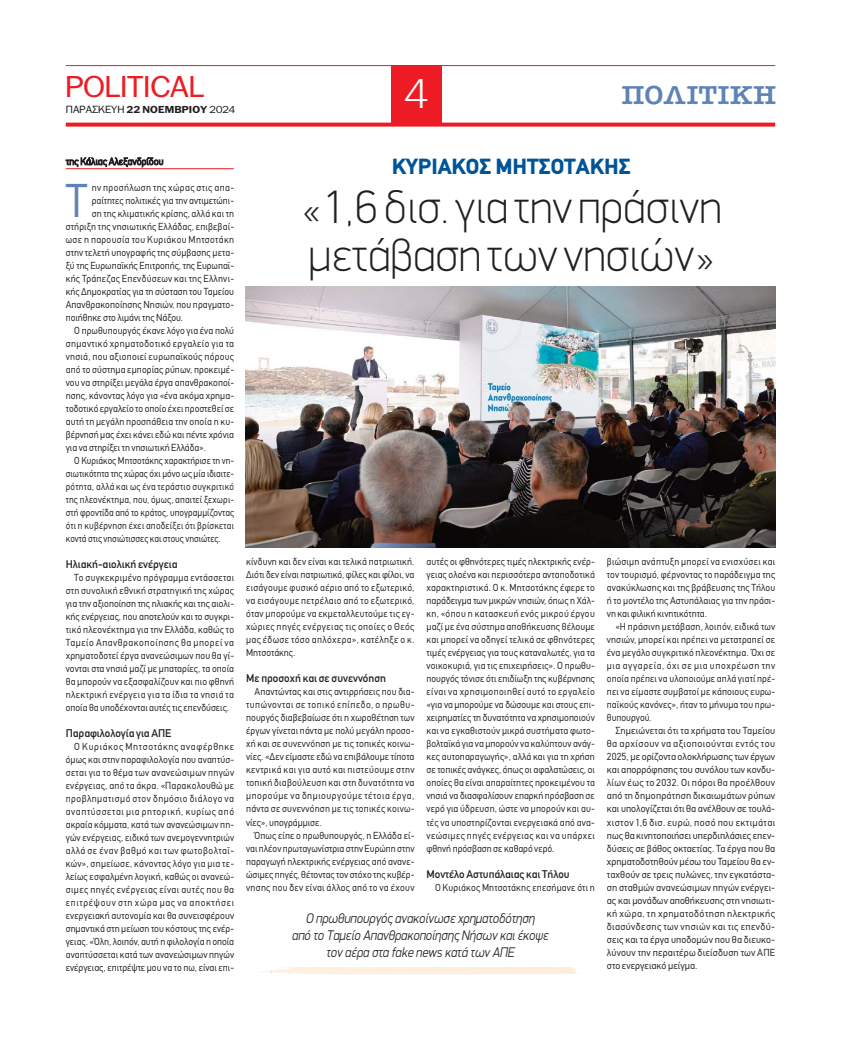
<style>
.page{position:relative;width:841px;height:1039px;background:#fff}
.page>*{position:absolute;margin:0;border:0;box-sizing:border-box;transform-origin:0 0}
.t1{font:100 47px/48px "PF Din Display";color:#231f20}
.t2{font:46.5px "CF Din";color:#5f83b7;scale:.95 1}
.t3{font:300 40px "PF Franklin Gothic";color:#fff}
.t4{font:29px "PF Franklin Gothic";color:#ed1c24;scale:1.1 1}
.t5{font:26px "American Type ITC Hel Dm Bd";letter-spacing:.025em;color:#5f83b7;scale:1.06 1}
.t6{font:900 22px "PF Din Text";color:#005496;scale:1.04 1}
.t7{font:italic 300 14px/17px "PF Din Display";color:#231f20;text-align:center;scale:.91 1}
.t8{font:11px "CF Din";color:#231f20}
.t9{font:10px/13px "CF Din";letter-spacing:.01em;color:#231f20;text-align:justify;scale:.95 1}
.t10{font:10px/13px "CF Din";letter-spacing:.01em;color:#231f20;text-align:justify}
.t11{font:10px "CF Din";letter-spacing:.01em;color:#231f20;scale:.91 1}
.t12{font:10px "CF Din";letter-spacing:.03em;color:#231f20;scale:.95 1}
.t13{font:10px "CF Din";letter-spacing:.04em;color:#231f20;scale:.95 1}
.t14{font:10px "CF Din";letter-spacing:.03em;color:#231f20;scale:.91 1}
.t15{font:10px "CF Din";letter-spacing:.035em;color:#231f20;scale:.95 1}
.t16{font:700 9.7px "PF Franklin Gothic";letter-spacing:.01em;color:#231f20;scale:1.1 1}
.s1{font-weight:400;font-size:10px}
.s2{font-weight:400}
</style>
<div class="page">
<svg style="left:66px;top:123px;width:708px;height:4px;background:#ee333a"></svg>
<div style="left:391px;top:66px;width:50px;height:60px;background:#ed1c24"></div>
<hr style="left:66px;top:65px;width:708px;height:1px;background:#ed1c24">
<img style="left:245px;top:287px;width:529px;height:261px">
<hr style="left:66px;top:168px;width:167px;height:1px;background:#ed1c24">
<h3 class="t4" style="left:66px;top:76px;width:127px">ΡOLITICAL</h3>
<h3 class="t3" style="left:404px;top:71px;width:25px">4</h3>
<h3 class="t5" style="left:621px;top:80px;width:147px">ΠΟΛΙΤΙΚΗ</h3>
<p class="t16" style="left:66px;top:104px;width:155px"><span class="s1">ΠΑΡΑΣΚΕΥΗ</span> 22 NOΕΜΒΡΙΟΥ <span class="s2">2024</span></p>
<p class="t10" style="left:66px;top:156px;width:99px">της Κάλιας Αλεξανδρίδου</p>
<h2 class="t2" style="left:66px;top:183px;width:24px">T</h2>
<p class="t13" style="left:92px;top:184px;width:151px">ην προσήλωση της χώρας στις απα-</p>
<p class="t9" style="left:92px;top:195px;width:151px">ραίτητες πολιτικές για την αντιμετώπι-</p>
<p class="t9" style="left:92px;top:208px;width:151px">ση της κλιματικής κρίσης, αλλά και τη</p>
<p class="t9" style="left:66px;top:221px;width:179px">στήριξη της νησιωτικής Ελλάδας, επιβεβαί-</p>
<p class="t15" style="left:66px;top:236px;width:179px">ωσε η παρουσία του Κυριάκου Μητσοτάκη</p>
<p class="t9" style="left:66px;top:247px;width:179px">στην τελετή υπογραφής της σύμβασης μετα-</p>
<p class="t9" style="left:66px;top:260px;width:179px">ξύ της Ευρωπαϊκής Επιτροπής, της Ευρωπαϊ-</p>
<p class="t12" style="left:66px;top:275px;width:179px">κής Τράπεζας Επενδύσεων και της Ελληνι-</p>
<p class="t9" style="left:66px;top:286px;width:179px">κής Δημοκρατίας για τη σύσταση του Ταμείου</p>
<p class="t9" style="left:66px;top:299px;width:179px">Απανθρακοποίησης Νησιών, που πραγματο-</p>
<p class="t9" style="left:66px;top:312px;width:125px">ποιήθηκε στο λιμάνι της Νάξου.</p>
<p class="t9" style="left:74px;top:325px;width:170px">Ο πρωθυπουργός έκανε λόγο για ένα πολύ</p>
<p class="t13" style="left:66px;top:340px;width:179px">σημαντικό χρηματοδοτικό εργαλείο για τα</p>
<p class="t12" style="left:66px;top:353px;width:179px">νησιά, που αξιοποιεί ευρωπαϊκούς πόρους</p>
<p class="t9" style="left:66px;top:364px;width:179px">από το σύστημα εμπορίας ρύπων, προκειμέ-</p>
<p class="t9" style="left:66px;top:377px;width:179px">νου να στηρίξει μεγάλα έργα απανθρακοποί-</p>
<p class="t9" style="left:66px;top:390px;width:179px">ησης, κάνοντας λόγο για «ένα ακόμα χρημα-</p>
<p class="t9" style="left:66px;top:403px;width:179px">τοδοτικό εργαλείο το οποίο έχει προστεθεί σε</p>
<p class="t9" style="left:66px;top:416px;width:179px">αυτή τη μεγάλη προσπάθεια την οποία η κυ-</p>
<p class="t9" style="left:66px;top:429px;width:179px">βέρνησή μας έχει κάνει εδώ και πέντε χρόνια</p>
<p class="t9" style="left:66px;top:442px;width:149px">για να στηρίξει τη νησιωτική Ελλάδα».</p>
<p class="t11" style="left:74px;top:457px;width:177px">Ο Κυριάκος Μητσοτάκης χαρακτήρισε τη νη-</p>
<p class="t11" style="left:66px;top:470px;width:186px">σιωτικότητα της χώρας όχι μόνο ως μία ιδιαιτε-</p>
<p class="t14" style="left:66px;top:483px;width:186px">ρότητα, αλλά και ως ένα τεράστιο συγκριτικό</p>
<p class="t11" style="left:66px;top:496px;width:186px">της πλεονέκτημα, που, όμως, απαιτεί ξεχωρι-</p>
<p class="t11" style="left:66px;top:509px;width:186px">στή φροντίδα από το κράτος, υπογραμμίζοντας</p>
<p class="t11" style="left:66px;top:522px;width:186px">ότι η κυβέρνηση έχει αποδείξει ότι βρίσκεται</p>
<p class="t11" style="left:66px;top:535px;width:172px">κοντά στις νησιώτισσες και στους νησιώτες.</p>
<p class="t8" style="left:66px;top:558px;width:113px">Ηλιακή-αιολική ενέργεια</p>
<p class="t9" style="left:66px;top:572px;width:179px;text-indent:9px">Το συγκεκριμένο πρόγραμμα εντάσσεται στη συνολική εθνική στρατηγική της χώρας για την αξιοποίηση της ηλιακής και της αιολι&shy;κής ενέργειας, που αποτελούν και το συγκρι&shy;τικό πλεονέκτημα για την Ελλάδα, καθώς το Ταμείο Απανθρακοποίησης θα μπορεί να χρηματοδοτεί έργα ανανεώσιμων που θα γί&shy;νονται στα νησιά μαζί με μπαταρίες, τα οποία θα μπορούν να εξασφαλίζουν και πιο φθηνή ηλεκτρική ενέργεια για τα ίδια τα νησιά τα οποία θα υποδέχονται αυτές τις επενδύσεις.</p>
<p class="t8" style="left:66px;top:727px;width:107px">Παραφιλολογία για ΑΠΕ</p>
<p class="t9" style="left:66px;top:741px;width:179px;text-indent:9px">Ο Κυριάκος Μητσοτάκης αναφέρθηκε όμως και στην παραφιλολογία που αναπτύσ&shy;σεται για το θέμα των ανανεώσιμων πηγών ενέργειας, από τα άκρα. «Παρακολουθώ με προβληματισμό στον δημόσιο διάλογο να αναπτύσσεται μια ρητορική, κυρίως από ακραία κόμματα, κατά των ανανεώσιμων πη&shy;γών ενέργειας, ειδικά των ανεμογεννητριών αλλά σε έναν βαθμό και των φωτοβολταϊ&shy;κών», σημείωσε, κάνοντας λόγο για μια τε&shy;λείως εσφαλμένη λογική, καθώς οι ανανεώ&shy;σιμες πηγές ενέργειας είναι αυτές που θα επιτρέψουν στη χώρα μας να αποκτήσει ενεργειακή αυτονομία και θα συνεισφέρουν σημαντικά στη μείωση του κόστους της ενέρ&shy;γειας. «Όλη, λοιπόν, αυτή η φιλολογία η οποία αναπτύσσεται κατά των ανανεώσιμων πηγών ενέργειας, επιτρέψτε μου να το πω, είναι επι-</p>
<h3 class="t6" style="left:391px;top:159px;width:231px">ΚΥΡΙΑΚΟΣ ΜΗΤΣΟΤΑΚΗΣ</h3>
<h1 class="t1" style="left:301px;top:189px;width:422px">«1,6 δισ. για την πράσινη μετάβαση των νησιών»</h1>
<p class="t9" style="left:246px;top:556px;width:179px">κίνδυνη και δεν είναι και τελικά πατριωτική.<br>Διότι δεν είναι πατριωτικό, φίλες και φίλοι, να εισάγουμε φυσικό αέριο από το εξωτερικό, να εισάγουμε πετρέλαιο από το εξωτερικό, όταν μπορούμε να εκμεταλλευτούμε τις εγ&shy;χώριες πηγές ενέργειας τις οποίες ο Θεός μας έδωσε τόσο απλόχερα», κατέληξε ο κ.<br>Μητσοτάκης.</p>
<p class="t8" style="left:246px;top:672px;width:141px">Με προσοχή και σε συνεννόηση</p>
<p class="t9" style="left:246px;top:686px;width:179px;text-indent:9px">Απαντώντας και στις αντιρρήσεις που δια&shy;τυπώνονται σε τοπικό επίπεδο, ο πρωθυ&shy;πουργός διαβεβαίωσε ότι η χωροθέτηση των έργων γίνεται πάντα με πολύ μεγάλη προσο&shy;χή και σε συνεννόηση με τις τοπικές κοινω&shy;νίες. «Δεν είμαστε εδώ να επιβάλουμε τίποτα κεντρικά και για αυτό και πιστεύουμε στην τοπική διαβούλευση και στη δυνατότητα να μπορούμε να δημιουργούμε τέτοια έργα, πάντα σε συνεννόηση με τις τοπικές κοινω&shy;νίες», υπογράμμισε.</p>
<p class="t9" style="left:246px;top:829px;width:179px;text-indent:9px">Όπως είπε ο πρωθυπουργός, η Ελλάδα εί&shy;ναι πλέον πρωταγωνίστρια στην Ευρώπη στην παραγωγή ηλεκτρικής ενέργειας από ανανε&shy;ώσιμες πηγές, θέτοντας τον στόχο της κυβέρ&shy;νησης που δεν είναι άλλος από το να έχουν</p>
<p class="t9" style="left:426px;top:556px;width:179px">αυτές οι φθηνότερες τιμές ηλεκτρικής ενέρ&shy;γειας ολοένα και περισσότερα ανταποδοτικά χαρακτηριστικά. Ο κ. Μητσοτάκης έφερε το παράδειγμα των μικρών νησιών, όπως η Χάλ&shy;κη, «όπου η κατασκευή ενός μικρού έργου μαζί με ένα σύστημα αποθήκευσης θέλουμε και μπορεί να οδηγεί τελικά σε φθηνότερες τιμές ενέργειας για τους καταναλωτές, για τα νοικοκυριά, για τις επιχειρήσεις». Ο πρωθυ&shy;πουργός τόνισε ότι επιδίωξη της κυβέρνησης είναι να χρησιμοποιηθεί αυτό το εργαλείο «για να μπορούμε να δώσουμε και στους επι&shy;χειρηματίες τη δυνατότητα να χρησιμοποιούν και να εγκαθιστούν μικρά συστήματα φωτο&shy;βολταϊκά για να μπορούν να καλύπτουν ανάγ&shy;κες αυτοπαραγωγής», αλλά και για τη χρήση σε τοπικές ανάγκες, όπως οι αφαλατώσεις, οι οποίες θα είναι απαραίτητες προκειμένου τα νησιά να διασφαλίσουν επαρκή πρόσβαση σε νερό για ύδρευση, ώστε να μπορούν και αυ&shy;τές να υποστηρίζονται ενεργειακά από ανα&shy;νεώσιμες πηγές ενέργειας και να υπάρχει φθηνή πρόσβαση σε καθαρό νερό.</p>
<p class="t8" style="left:426px;top:867px;width:145px">Μοντέλο Αστυπάλαιας και Τήλου</p>
<p class="t9" style="left:435px;top:881px;width:170px">Ο Κυριάκος Μητσοτάκης επεσήμανε ότι η</p>
<h3 class="t7" style="left:292px;top:911px;width:283px">Ο πρωθυπουργός ανακοίνωσε χρηματοδότηση<br>από το Ταμείο Απανθρακοποίησης Νήσων και έκοψε τον αέρα στα fake news κατά των ΑΠΕ</h3>
<p class="t9" style="left:606px;top:556px;width:179px">βιώσιμη ανάπτυξη μπορεί να ενισχύσει και τον τουρισμό, φέρνοντας το παράδειγμα της ανακύκλωσης και της βράβευσης της Τήλου ή το μοντέλο της Αστυπάλαιας για την πράσι&shy;νη και φιλική κινητικότητα.</p>
<p class="t9" style="left:606px;top:621px;width:179px;text-indent:9px">«Η πράσινη μετάβαση, λοιπόν, ειδικά των νησιών, μπορεί και πρέπει να μετατραπεί σε ένα μεγάλο συγκριτικό πλεονέκτημα. Όχι σε μια αγγαρεία, όχι σε μια υποχρέωση την οποία πρέπει να υλοποιούμε απλά γιατί πρέ&shy;πει να είμαστε συμβατοί με κάποιους ευρω&shy;παϊκούς κανόνες», ήταν το μήνυμα του πρω&shy;θυπουργού.</p>
<p class="t10" style="left:606px;top:725px;width:170px;text-indent:9px">Σημειώνεται ότι τα χρήματα του Ταμείου θα αρχίσουν να αξιοποιούνται εντός του 2025, με ορίζοντα ολοκλήρωσης των έργων και απορρόφησης του συνόλου των κονδυ&shy;λίων έως το 2032. Οι πόροι θα προέλθουν από τη δημοπράτηση δικαιωμάτων ρύπων και υπολογίζεται ότι θα ανέλθουν σε τουλά&shy;χιστον 1,6 δισ. ευρώ, ποσό που εκτιμάται πως θα κινητοποιήσει υπερδιπλάσιες επεν&shy;δύσεις σε βάθος οκταετίας. Τα έργα που θα χρηματοδοτηθούν μέσω του Ταμείου θα εν&shy;ταχθούν σε τρεις πυλώνες, την εγκατάστα&shy;ση σταθμών ανανεώσιμων πηγών ενέργει&shy;ας και μονάδων αποθήκευσης στη νησιωτι&shy;κή χώρα, τη χρηματοδότηση ηλεκτρικής διασύνδεσης των νησιών και τις επενδύ&shy;σεις και τα έργα υποδομών που θα διευκο&shy;λύνουν την περαιτέρω διείσδυση των ΑΠΕ στο ενεργειακό μείγμα.</p>
</div>
